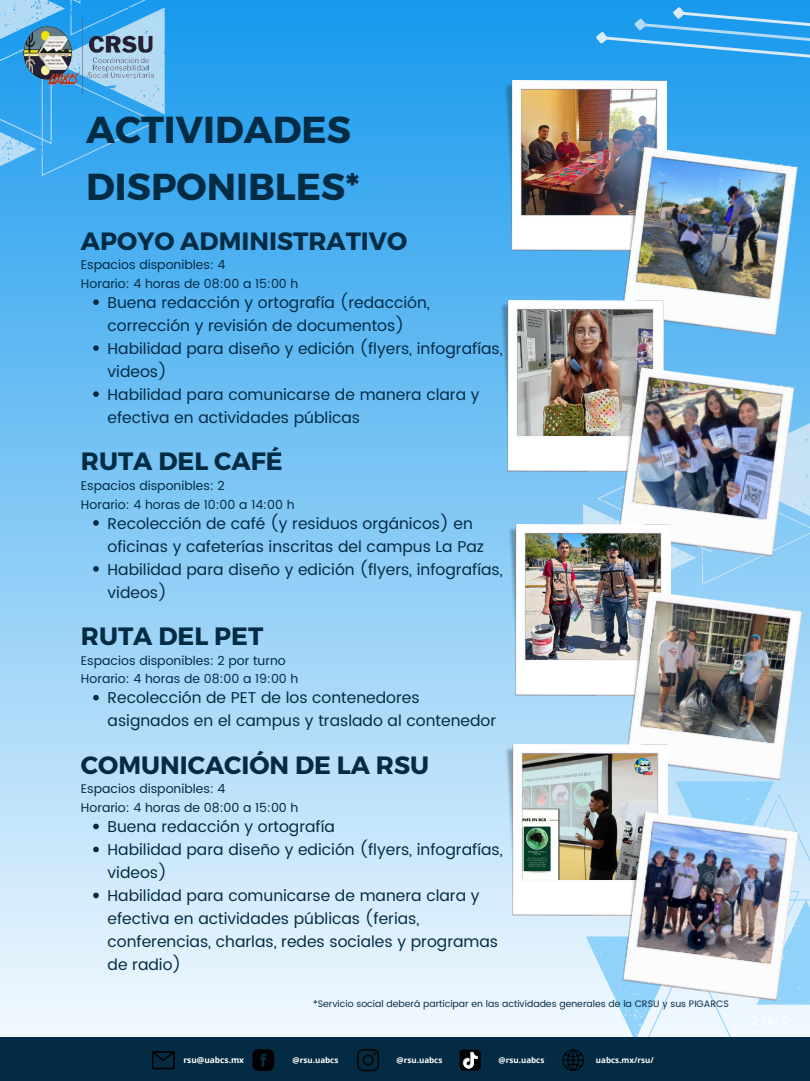
<style>
.page{position:relative;width:810px;height:1081px;background:#fff}
.page>*{position:absolute;margin:0;border:0;box-sizing:border-box;transform-origin:0 0}
.t1{font:700 37.5px/56.2px "Montserrat";color:#032b44}
.t2{font:700 25px "Montserrat";color:#032b44}
.t3{font:15.62px/23px "Poppins";color:#032b44}
.t4{font:12.5px/18.8px "Poppins";color:#032b44}
.t5{font:9.38px "Poppins";color:#032b44}
.t6{font:700 8.38px "Open Sans";color:#fff}
.t7{font:700 8.06px "Open Sans";color:#fff}
</style>
<div class="page">
<div style="left:0;top:0;width:810px;height:1080px;background:linear-gradient(to bottom,#1799ed,#fbfdff)"></div>
<svg style="left:583px;top:416px;width:227px;height:195px;background:#99d1f5"></svg>
<svg style="left:0;top:0;width:186px;height:202px;background:#3faaef"></svg>
<svg style="left:593px;top:4px;width:217px;height:56px;background:#35a5ee"></svg>
<div style="left:0;top:1036px;width:810px;height:44px;background:#032b44"></div>
<svg style="left:357px;top:1049px;width:22px;height:21px"></svg>
<svg style="left:562px;top:781px;width:248px;height:290px"></svg>
<svg style="left:152px;top:1051px;width:23px;height:17px"></svg>
<svg style="left:253px;top:1049px;width:21px;height:21px"></svg>
<svg style="left:460px;top:1049px;width:21px;height:21px"></svg>
<img style="left:14px;top:18px;width:151px;height:81px">
<svg style="left:93px;top:299px;width:6px;height:6px"></svg>
<svg style="left:93px;top:345px;width:6px;height:6px"></svg>
<svg style="left:93px;top:391px;width:6px;height:6px"></svg>
<svg style="left:93px;top:520px;width:6px;height:5px"></svg>
<svg style="left:93px;top:566px;width:6px;height:5px"></svg>
<img style="left:504px;top:80px;width:162px;height:171px">
<img style="left:615px;top:146px;width:183px;height:190px">
<img style="left:500px;top:300px;width:163px;height:171px">
<img style="left:611px;top:366px;width:183px;height:190px">
<img style="left:508px;top:524px;width:163px;height:171px">
<img style="left:619px;top:590px;width:183px;height:190px">
<img style="left:505px;top:744px;width:162px;height:171px">
<img style="left:616px;top:810px;width:183px;height:190px">
<svg style="left:93px;top:694px;width:6px;height:6px"></svg>
<svg style="left:93px;top:823px;width:6px;height:5px"></svg>
<svg style="left:93px;top:846px;width:6px;height:5px"></svg>
<svg style="left:93px;top:892px;width:6px;height:5px"></svg>
<h1 class="t1" style="left:86px;top:100px;width:275px">ACTIVIDADES<br>DISPONIBLES*</h1>
<h2 class="t2" style="left:81px;top:224px;width:328px">APOYO ADMINISTRATIVO</h2>
<p class="t4" style="left:81px;top:255px;width:219px">Espacios disponibles: 4<br>Horario: 4 horas de 08:00 a 15:00 h</p>
<p class="t3" style="left:108px;top:291px;width:397px">Buena redacción y ortografía (redacción, corrección y revisión de documentos)<br>Habilidad para diseño y edición (flyers, infografías, videos)<br>Habilidad para comunicarse de manera clara y efectiva en actividades públicas</p>
<h2 class="t2" style="left:81px;top:445px;width:203px">RUTA DEL CAFÉ</h2>
<p class="t4" style="left:81px;top:476px;width:215px">Espacios disponibles: 2<br>Horario: 4 horas de 10:00 a 14:00 h</p>
<p class="t3" style="left:108px;top:511px;width:397px">Recolección de café (y residuos orgánicos) en oficinas y cafeterías inscritas del campus La Paz Habilidad para diseño y edición (flyers, infografías, videos)</p>
<h2 class="t2" style="left:81px;top:619px;width:184px">RUTA DEL PET</h2>
<p class="t4" style="left:81px;top:650px;width:219px">Espacios disponibles: 2 por turno<br>Horario: 4 horas de 08:00 a 19:00 h</p>
<p class="t3" style="left:108px;top:686px;width:390px">Recolección de PET de los contenedores asignados en el campus y traslado al contenedor</p>
<h2 class="t2" style="left:81px;top:748px;width:350px">COMUNICACIÓN DE LA RSU</h2>
<p class="t4" style="left:81px;top:779px;width:219px">Espacios disponibles: 4<br>Horario: 4 horas de 08:00 a 15:00 h</p>
<p class="t3" style="left:108px;top:814px;width:397px">Buena redacción y ortografía<br>Habilidad para diseño y edición (flyers, infografías, videos)<br>Habilidad para comunicarse de manera clara y efectiva en actividades públicas (ferias, conferencias, charlas, redes sociales y programas de radio)</p>
<p class="t5" style="left:313px;top:997px;width:417px">*Servicio social deberá participar en las actividades generales de la CRSU y sus PIGARCS</p>
<p class="t6" style="left:183px;top:1053px;width:62px">rsu@uabcs.mx</p>
<p class="t7" style="left:293px;top:1053px;width:47px">@rsu.uabcs</p>
<p class="t7" style="left:397px;top:1053px;width:47px">@rsu.uabcs</p>
<p class="t7" style="left:499px;top:1053px;width:47px">@rsu.uabcs</p>
<p class="t7" style="left:596px;top:1053px;width:59px">uabcs.mx/rsu/</p>
</div>
